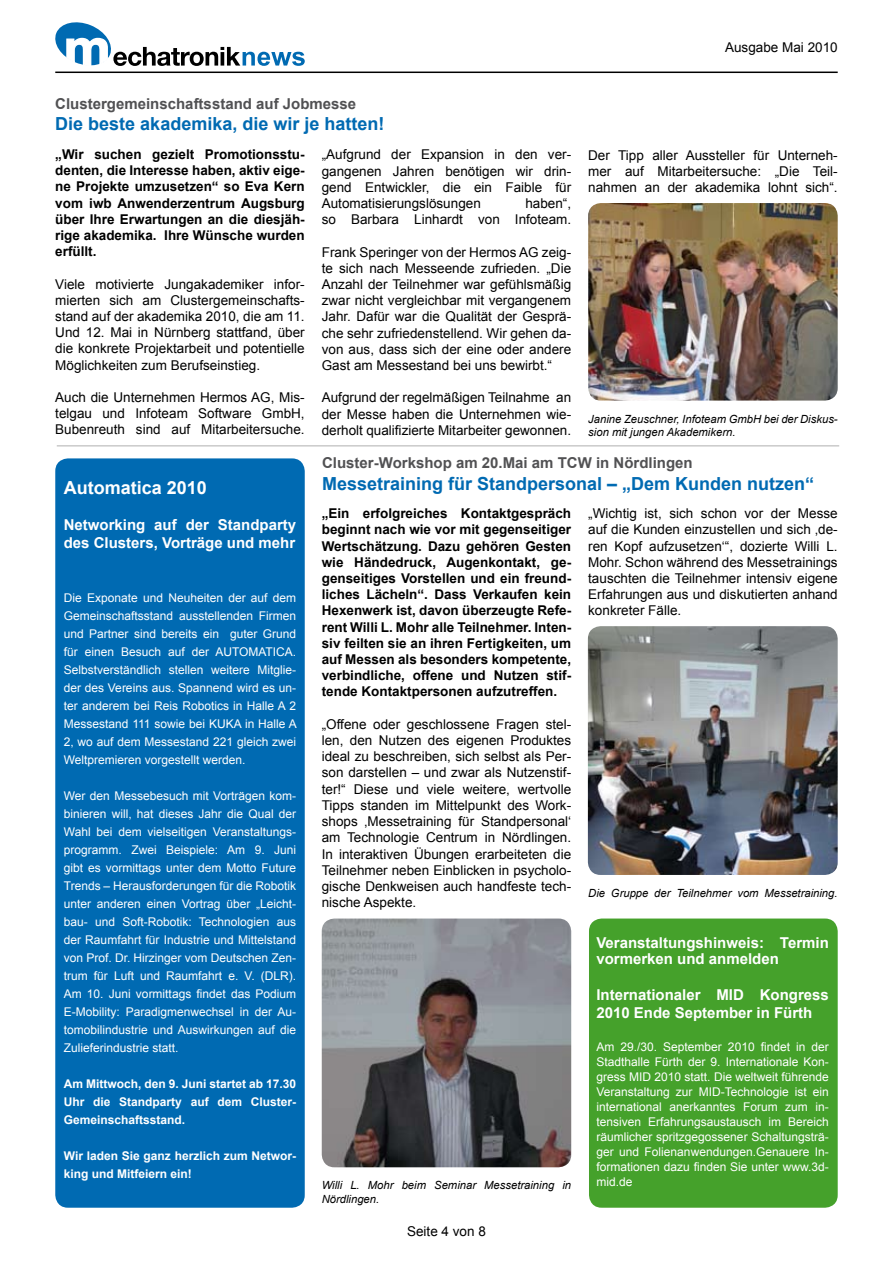
<style>
.page{position:relative;width:893px;height:1263px;background:#fff}
.page>*{position:absolute;margin:0;border:0;box-sizing:border-box;transform-origin:0 0}
.t1{font:700 18px "Arial";color:#006ab2}
.t2{font:700 18px "Arial";color:#fff}
.t3{font:700 15px/18px "Arial";color:#fff}
.t4{font:700 15px "Arial";color:#515153}
.t5{font:13.5px/16.2px "Arial";color:#000;text-align:justify}
.t6{font:700 13.5px/16.2px "Arial";color:#000;text-align:justify}
.t7{font:12px/18px "Arial";color:#fff;text-align:justify}
.t8{font:700 12px/18px "Arial";color:#fff;text-align:justify}
.t9{font:italic 11.25px/13.5px "Arial";color:#000}
</style>
<div class="page">
<hr style="left:55px;top:72px;width:783px;height:1px;background:#000">
<svg style="left:55px;top:22px;width:250px;height:44px"></svg>
<img style="left:588px;top:203px;width:250px;height:198px">
<hr style="left:57px;top:445px;width:782px;height:2px;background:#cacaca">
<div style="left:55px;top:458px;width:250px;height:750px;background:#006ab2;border-radius:13px"></div>
<img style="left:322px;top:918px;width:249px;height:249px">
<img style="left:588px;top:626px;width:250px;height:249px">
<div style="left:589px;top:918px;width:249px;height:290px;background:#45a12b;border-radius:13px"></div>
<p class="t5" style="left:725px;top:39px;width:114px">Ausgabe Mai 2010</p>
<p class="t4" style="left:55px;top:93px;width:302px">Clustergemeinschaftsstand auf Jobmesse</p>
<h1 class="t1" style="left:55px;top:112px;width:331px">Die beste akademika, die wir je hatten!</h1>
<p class="t6" style="left:55px;top:146px;width:251px">„Wir suchen gezielt Promotionsstu&shy;denten, die Interesse haben, aktiv eige&shy;ne Projekte umzusetzen“ so Eva Kern vom iwb Anwenderzentrum Augsburg über Ihre Erwartungen an die diesjäh&shy;rige akademika. Ihre Wünsche wurden erfüllt.</p>
<p class="t5" style="left:55px;top:276px;width:251px">Viele motivierte Jungakademiker infor&shy;mierten sich am Clustergemeinschafts&shy;stand auf der akademika 2010, die am 11.<br>Und 12. Mai in Nürnberg stattfand, über die konkrete Projektarbeit und potentielle Möglichkeiten zum Berufseinstieg.</p>
<p class="t5" style="left:55px;top:389px;width:251px">Auch die Unternehmen Hermos AG, Mis&shy;telgau und Infoteam Software GmbH, Bubenreuth sind auf Mitarbeitersuche.</p>
<p class="t5" style="left:322px;top:147px;width:251px">„Aufgrund der Expansion in den ver&shy;gangenen Jahren benötigen wir drin&shy;gend Entwickler, die ein Faible für Automatisierungslösungen</p>
<p class="t5" style="left:322px;top:195px;width:251px;text-align:right">haben“,<br>so Barbara Linhardt von Infoteam.</p>
<p class="t5" style="left:322px;top:244px;width:251px">Frank Speringer von der Hermos AG zeig&shy;te sich nach Messeende zufrieden. „Die Anzahl der Teilnehmer war gefühlsmäßig zwar nicht vergleichbar mit vergangenem Jahr. Dafür war die Qualität der Gesprä&shy;che sehr zufriedenstellend. Wir gehen da&shy;von aus, dass sich der eine oder andere Gast am Messestand bei uns bewirbt.“</p>
<p class="t5" style="left:322px;top:390px;width:251px">Aufgrund der regelmäßigen Teilnahme an der Messe haben die Unternehmen wie&shy;derholt qualifizierte Mitarbeiter gewonnen.</p>
<p class="t5" style="left:588px;top:147px;width:251px">Der Tipp aller Aussteller für Unterneh&shy;mer auf Mitarbeitersuche: „Die Teil&shy;nahmen an der akademika lohnt sich“.</p>
<p class="t9" style="left:588px;top:412px;width:251px">Janine Zeuschner, Infoteam GmbH bei der Diskus&shy;sion mit jungen Akademikern.</p>
<h1 class="t2" style="left:64px;top:475px;width:145px">Automatica 2010</h1>
<p class="t3" style="left:64px;top:516px;width:234px">Networking auf der Standparty des Clusters, Vorträge und mehr</p>
<p class="t7" style="left:64px;top:589px;width:235px">Die Exponate und Neuheiten der auf dem Gemeinschaftsstand ausstellenden Firmen und Partner sind bereits ein guter Grund für einen Besuch auf der AUTOMATICA.<br>Selbstverständlich stellen weitere Mitglie&shy;der des Vereins aus. Spannend wird es un&shy;ter anderem bei Reis Robotics in Halle A 2<br>Messestand 111 sowie bei KUKA in Halle A 2, wo auf dem Messestand 221 gleich zwei Weltpremieren vorgestellt werden.</p>
<p class="t7" style="left:64px;top:787px;width:234px">Wer den Messebesuch mit Vorträgen kom&shy;binieren will, hat dieses Jahr die Qual der Wahl bei dem vielseitigen Veranstaltungs&shy;programm. Zwei Beispiele: Am 9. Juni gibt es vormittags unter dem Motto Future Trends – Herausforderungen für die Robotik unter anderen einen Vortrag über „Leicht&shy;bau- und Soft-Robotik: Technologien aus der Raumfahrt für Industrie und Mittelstand von Prof. Dr. Hirzinger vom Deutschen Zen&shy;trum für Luft und Raumfahrt e. V. (DLR).<br>Am 10. Juni vormittags findet das Podium E-Mobility: Paradigmenwechsel in der Au&shy;tomobilindustrie und Auswirkungen auf die Zulieferindustrie statt.</p>
<p class="t8" style="left:64px;top:1075px;width:234px">Am Mittwoch, den 9. Juni startet ab 17.30<br>Uhr die Standparty auf dem Cluster-Gemeinschaftsstand.</p>
<p class="t8" style="left:64px;top:1147px;width:234px">Wir laden Sie ganz herzlich zum Networ&shy;king und Mitfeiern ein!</p>
<p class="t4" style="left:322px;top:453px;width:372px">Cluster-Workshop am 20.Mai am TCW in Nördlingen</p>
<h1 class="t1" style="left:322px;top:471px;width:494px">Messetraining für Standpersonal – „Dem Kunden nutzen“</h1>
<p class="t6" style="left:322px;top:506px;width:251px">„Ein erfolgreiches Kontaktgespräch beginnt nach wie vor mit gegenseitiger Wertschätzung. Dazu gehören Gesten wie Händedruck, Augenkontakt, ge&shy;genseitiges Vorstellen und ein freund&shy;liches Lächeln“. Dass Verkaufen kein Hexenwerk ist, davon überzeugte Refe&shy;rent Willi L. Mohr alle Teilnehmer. Inten&shy;siv feilten sie an ihren Fertigkeiten, um auf Messen als besonders kompetente, verbindliche, offene und Nutzen stif&shy;tende Kontaktpersonen aufzutreffen.</p>
<p class="t5" style="left:322px;top:716px;width:251px">„Offene oder geschlossene Fragen stel&shy;len, den Nutzen des eigenen Produktes ideal zu beschreiben, sich selbst als Per&shy;son darstellen – und zwar als Nutzenstif&shy;ter!“ Diese und viele weitere, wertvolle Tipps standen im Mittelpunkt des Work&shy;shops ‚Messetraining für Standpersonal‘ am Technologie Centrum in Nördlingen.<br>In interaktiven Übungen erarbeiteten die Teilnehmer neben Einblicken in psycholo&shy;gische Denkweisen auch handfeste tech&shy;nische Aspekte.</p>
<p class="t5" style="left:588px;top:505px;width:251px">„Wichtig ist, sich schon vor der Messe auf die Kunden einzustellen und sich ‚de&shy;ren Kopf aufzusetzen‘“, dozierte Willi L.<br>Mohr. Schon während des Messetrainings tauschten die Teilnehmer intensiv eigene Erfahrungen aus und diskutierten anhand konkreter Fälle.</p>
<p class="t9" style="left:588px;top:886px;width:251px">Die Gruppe der Teilnehmer vom Messetraining.</p>
<p class="t3" style="left:596px;top:934px;width:234px;line-height:16.5px">Veranstaltungshinweis: Termin vormerken und anmelden</p>
<p class="t3" style="left:596px;top:986px;width:234px">Internationaler MID Kongress<br>2010 Ende September in Fürth</p>
<p class="t7" style="left:596px;top:1039px;width:234px;line-height:15px">Am 29./30. September 2010 findet in der Stadthalle Fürth der 9. Internationale Kon&shy;gress MID 2010 statt. Die weltweit führende Veranstaltung zur MID-Technologie ist ein international anerkanntes Forum zum in&shy;tensiven Erfahrungsaustausch im Bereich räumlicher spritzgegossener Schaltungsträ&shy;ger und Folienanwendungen.Genauere In&shy;formationen dazu finden Sie unter www.3d&shy;mid.de</p>
<p class="t9" style="left:322px;top:1178px;width:251px">Willi L. Mohr beim Seminar Messetraining in<br>Nördlingen.</p>
<p class="t5" style="left:407px;top:1223px;width:80px">Seite 4 von 8</p>
</div>
